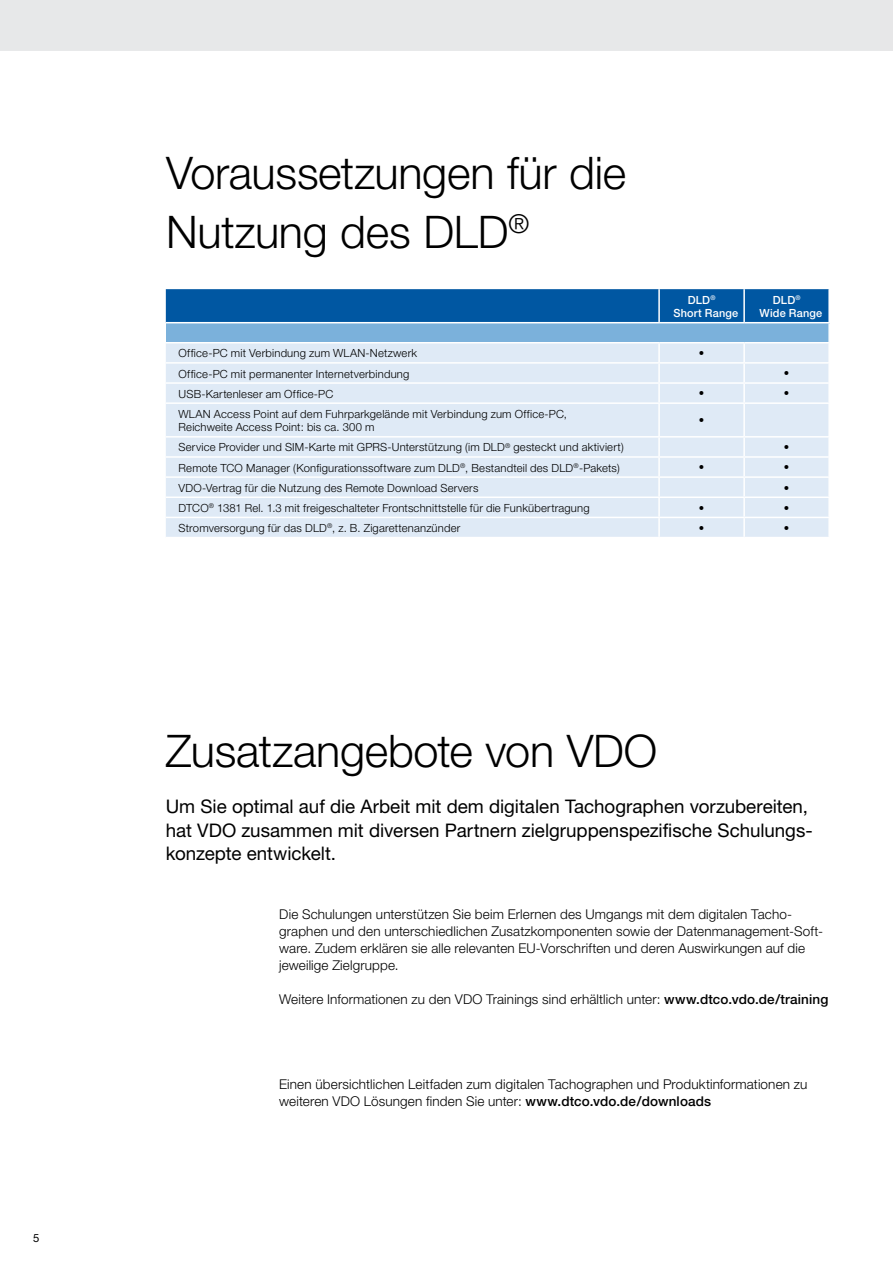
<style>
.page{position:relative;width:893px;height:1263px;background:#fff}
.page>*{position:absolute;margin:0;border:0;box-sizing:border-box;transform-origin:0 0}
.t1{font:300 45px/59.2px "Helvetica Neue";letter-spacing:-.005em;color:#000}
.t2{font:18.75px/23.2px "Helvetica Neue";color:#000}
.t3{font:300 13.5px/17px "Helvetica Neue";letter-spacing:.01em;color:#000}
.t4{font:300 11.25px/13.5px "Helvetica Neue";letter-spacing:.015em;color:#000}
.t5{font:500 11.25px/13.5px "Helvetica Neue";letter-spacing:.02em;color:#fff}
.t6{font:500 11.25px "Helvetica Neue";color:#000}
.s1{font-weight:500}
</style>
<div class="page">
<div style="left:166px;top:404px;width:662px;height:133px;background:#dfeaf6"></div>
<svg style="left:166px;top:289px;width:664px;height:113px;background:#90b7d9"></svg>
<hr style="left:658px;top:404px;width:2px;height:32px;background:#fff">
<hr style="left:743px;top:404px;width:2px;height:32px;background:#fff">
<hr style="left:166px;top:436px;width:493px;height:2px;background:#fff">
<hr style="left:659px;top:436px;width:85px;height:2px;background:#fff">
<hr style="left:744px;top:436px;width:86px;height:2px;background:#fff">
<hr style="left:166px;top:456px;width:493px;height:2px;background:#fff">
<hr style="left:659px;top:456px;width:85px;height:2px;background:#fff">
<hr style="left:744px;top:456px;width:86px;height:2px;background:#fff">
<hr style="left:166px;top:476px;width:493px;height:2px;background:#fff">
<hr style="left:659px;top:476px;width:85px;height:2px;background:#fff">
<hr style="left:744px;top:476px;width:86px;height:2px;background:#fff">
<hr style="left:166px;top:496px;width:493px;height:2px;background:#fff">
<hr style="left:659px;top:496px;width:85px;height:2px;background:#fff">
<hr style="left:744px;top:496px;width:86px;height:2px;background:#fff">
<hr style="left:166px;top:517px;width:493px;height:1px;background:#fff">
<hr style="left:659px;top:517px;width:85px;height:1px;background:#fff">
<svg style="left:658px;top:438px;width:2px;height:99px"></svg>
<hr style="left:744px;top:517px;width:86px;height:1px;background:#fff">
<svg style="left:743px;top:438px;width:2px;height:99px"></svg>
<svg style="left:828px;top:438px;width:1px;height:99px"></svg>
<div style="left:0;top:0;width:880px;height:51px;background:#e7e8e9"></div>
<svg style="left:880px;top:0;width:13px;height:51px"></svg>
<h1 class="t1" style="left:166px;top:142px;width:461px">Voraussetzungen für die<br>Nutzung des DLD<sup>®</sup></h1>
<p class="t5" style="left:673px;top:293px;width:66px;text-indent:14px">DLD<sup>®<br></sup>Short Range</p>
<p class="t5" style="left:759px;top:293px;width:64px;text-indent:13px">DLD<sup>®<br></sup>Wide Range</p>
<p class="t4" style="left:179px;top:346px;width:240px">Office-PC mit Verbindung zum WLAN-Netzwerk</p>
<p class="t6" style="left:699px;top:346px;width:7px">•</p>
<p class="t4" style="left:179px;top:366px;width:232px">Office-PC mit permanenter Internetverbindung</p>
<p class="t6" style="left:784px;top:367px;width:7px">•</p>
<p class="t4" style="left:179px;top:387px;width:156px">USB-Kartenleser am Office-PC</p>
<p class="t6" style="left:699px;top:387px;width:7px">•</p>
<p class="t6" style="left:784px;top:387px;width:7px">•</p>
<p class="t4" style="left:179px;top:407px;width:390px">WLAN Access Point auf dem Fuhrparkgelände mit Verbindung zum Office-PC,<br>Reichweite Access Point: bis ca. 300 m</p>
<p class="t6" style="left:699px;top:414px;width:7px">•</p>
<p class="t4" style="left:179px;top:440px;width:447px">Service Provider und SIM-Karte mit GPRS-Unterstützung (im DLD<sup>®</sup> gesteckt und aktiviert)</p>
<p class="t6" style="left:784px;top:441px;width:7px">•</p>
<p class="t4" style="left:179px;top:461px;width:443px">Remote TCO Manager (Konfigurationssoftware zum DLD<sup>®</sup>, Bestandteil des DLD<sup>®</sup>-Pakets)</p>
<p class="t6" style="left:699px;top:461px;width:7px">•</p>
<p class="t6" style="left:784px;top:461px;width:7px">•</p>
<p class="t4" style="left:179px;top:481px;width:301px">VDO-Vertrag für die Nutzung des Remote Download Servers</p>
<p class="t6" style="left:784px;top:481px;width:7px">•</p>
<p class="t4" style="left:179px;top:501px;width:412px">DTCO<sup>®</sup> 1381 Rel. 1.3 mit freigeschalteter Frontschnittstelle für die Funkübertragung</p>
<p class="t6" style="left:699px;top:501px;width:7px">•</p>
<p class="t6" style="left:784px;top:501px;width:7px">•</p>
<p class="t4" style="left:179px;top:521px;width:283px">Stromversorgung für das DLD<sup>®</sup>, z. B. Zigaretten-anzünder</p>
<p class="t6" style="left:699px;top:521px;width:7px">•</p>
<p class="t6" style="left:784px;top:521px;width:7px">•</p>
<h1 class="t1" style="left:166px;top:720px;width:493px">Zusatzangebote von VDO</h1>
<h2 class="t2" style="left:166px;top:795px;width:648px">Um Sie optimal auf die Arbeit mit dem digitalen Tachographen vorzubereiten, hat VDO zusammen mit diversen Partnern ziel-gruppenspezifische Schulungs&shy;konzepte entwickelt.</h2>
<p class="t3" style="left:279px;top:905px;width:545px">Die Schulungen unterstützen Sie beim Erlernen des Umgangs mit dem digitalen Tacho&shy;graphen und den unterschiedlichen Zusatzkomponenten sowie der Datenmanagement-Soft&shy;ware. Zudem erklären sie alle relevanten EU-Vorschriften und deren Auswirkungen auf die jeweilige Zielgruppe.</p>
<p class="t3" style="left:279px;top:990px;width:551px">Weitere Informationen zu den VDO Trainings sind erhältlich unter: <span class="s1">www.dtco.vdo.de/training</span></p>
<p class="t3" style="left:279px;top:1075px;width:530px">Einen übersichtlichen Leitfaden zum digitalen Tachographen und Produktinformationen zu weiteren VDO Lösungen finden Sie unter: <span class="s1">www.dtco.vdo.de/downloads</span></p>
</div>
